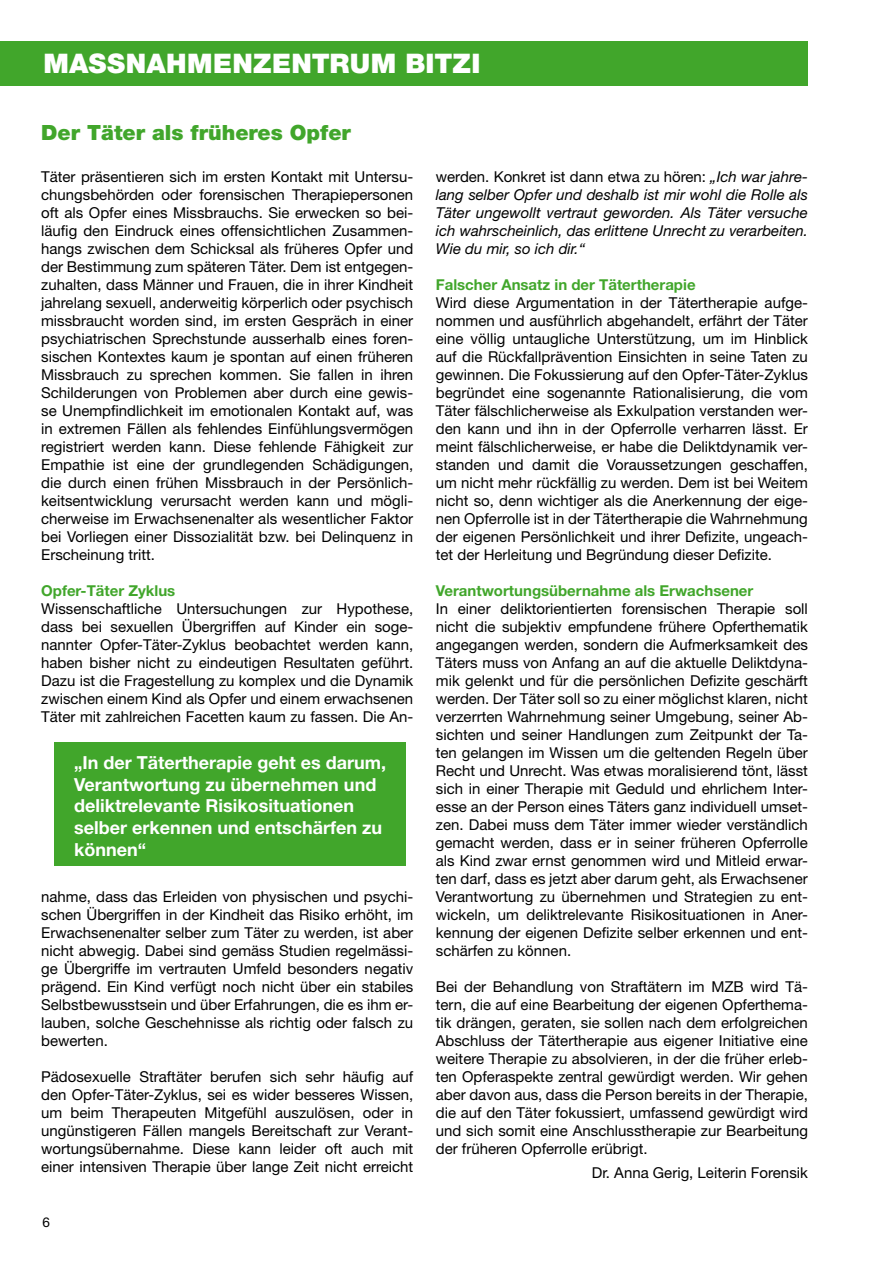
<style>
.page{position:relative;width:893px;height:1263px;background:#fff}
.page>*{position:absolute;margin:0;border:0;box-sizing:border-box;transform-origin:0 0}
.t1{font:900 27px "Helvetica Neue LT";color:#fff}
.t2{font:900 21px "Helvetica Neue LT";color:#41a62b}
.t3{font:700 18px/21.6px "Helvetica Neue LT";color:#fff}
.t4{font:15px/18px "Helvetica Neue LT";color:#000;text-align:justify}
.t5{font:italic 15px/18px "Helvetica Neue LT";color:#000;text-align:justify}
.t6{font:700 15px "Helvetica Neue LT";color:#41a62b}
.t7{font:13.5px "Helvetica Neue LT";color:#000}
.s1{font-style:normal}
</style>
<div class="page">
<div style="left:0;top:41px;width:808px;height:45px;background:#41a62b"></div>
<div style="left:54px;top:743px;width:351px;height:123px;background:#41a62b"></div>
<h1 class="t1" style="left:43px;top:47px;width:22px">MASS</h1>
<h1 class="t1" style="left:126px;top:47px;width:43px">NAHME</h1>
<h1 class="t1" style="left:232px;top:47px;width:101px">NZENTRUM</h1>
<h1 class="t1" style="left:405px;top:47px;width:16px">BITZI</h1>
<h2 class="t2" style="left:41px;top:120px;width:311px">Der Täter als früheres Opfer</h2>
<p class="t4" style="left:41px;top:167px;width:374px">Täter präsentieren sich im ersten Kontakt mit Untersu&shy;chungsbehörden oder forensischen Therapiepersonen oft als Opfer eines Missbrauchs. Sie erwecken so bei&shy;läufig den Eindruck eines offensichtlichen Zusammen&shy;hangs zwischen dem Schicksal als früheres Opfer und der Bestimmung zum späteren Täter. Dem ist entgegen&shy;zuhalten, dass Männer und Frauen, die in ihrer Kindheit jahrelang sexuell, anderweitig körperlich oder psychisch missbraucht worden sind, im ersten Gespräch in einer psychiatrischen Sprechstunde ausserhalb eines foren&shy;sischen Kontextes kaum je spontan auf einen früheren Missbrauch zu sprechen kommen. Sie fallen in ihren Schilderungen von Problemen aber durch eine gewis&shy;se Unempfindlichkeit im emotionalen Kontakt auf, was in extremen Fällen als fehlendes Einfühlungsvermögen registriert werden kann. Diese fehlende Fähigkeit zur Empathie ist eine der grundlegenden Schädigungen, die durch einen frühen Missbrauch in der Persönlich&shy;keitsentwicklung verursacht werden kann und mögli&shy;cherweise im Erwachsenenalter als wesentlicher Faktor bei Vorliegen einer Dissozialität bzw. bei Delinquenz in Erscheinung tritt.</p>
<p class="t6" style="left:41px;top:581px;width:136px">Opfer-Täter Zyklus</p>
<p class="t4" style="left:41px;top:599px;width:374px">Wissenschaftliche Untersuchungen zur Hypothese, dass bei sexuellen Übergriffen auf Kinder ein soge&shy;nannter Opfer-Täter-Zyklus beobachtet werden kann, haben bisher nicht zu eindeutigen Resultaten geführt.<br>Dazu ist die Fragestellung zu komplex und die Dynamik zwischen einem Kind als Opfer und einem erwachsenen Täter mit zahlreichen Facetten kaum zu fassen. Die An-</p>
<p class="t3" style="left:74px;top:751px;width:313px">„In der Tätertherapie geht es darum,<br>Verantwortung zu übernehmen und deliktrelevante Risikosituationen selber erkennen und entschärfen zu können“</p>
<p class="t4" style="left:41px;top:887px;width:374px">nahme, dass das Erleiden von physischen und psychi&shy;schen Übergriffen in der Kindheit das Risiko erhöht, im Erwachsenenalter selber zum Täter zu werden, ist aber nicht abwegig. Dabei sind gemäss Studien regelmässi&shy;ge Übergriffe im vertrauten Umfeld besonders negativ prägend. Ein Kind verfügt noch nicht über ein stabiles Selbstbewusstsein und über Erfahrungen, die es ihm er&shy;lauben, solche Geschehnisse als richtig oder falsch zu bewerten.</p>
<p class="t4" style="left:41px;top:1067px;width:374px">Pädosexuelle Straftäter berufen sich sehr häufig auf den Opfer-Täter-Zyklus, sei es wider besseres Wissen, um beim Therapeuten Mitgefühl auszulösen, oder in ungünstigeren Fällen mangels Bereitschaft zur Verant&shy;wortungsübernahme. Diese kann leider oft auch mit einer intensiven Therapie über lange Zeit nicht erreicht</p>
<p class="t7" style="left:43px;top:1214px;width:9px">6</p>
<p class="t5" style="left:436px;top:167px;width:374px"><span class="s1">werden. Konkret ist dann etwa zu hören:</span> „Ich war jahre&shy;lang selber Opfer und deshalb ist mir wohl die Rolle als Täter ungewollt vertraut geworden. Als Täter versuche ich wahrscheinlich, das erlittene Unrecht zu verarbeiten.<br>Wie du mir, so ich dir.“</p>
<p class="t6" style="left:436px;top:275px;width:261px">Falscher Ansatz in der Tätertherapie</p>
<p class="t4" style="left:436px;top:293px;width:374px">Wird diese Argumentation in der Tätertherapie aufge&shy;nommen und ausführlich abgehandelt, erfährt der Täter eine völlig untaugliche Unterstützung, um im Hinblick auf die Rückfallprävention Einsichten in seine Taten zu gewinnen. Die Fokussierung auf den Opfer-Täter-Zyklus begründet eine sogenannte Rationalisierung, die vom Täter fälschlicherweise als Exkulpation verstanden wer&shy;den kann und ihn in der Opferrolle verharren lässt. Er meint fälschlicherweise, er habe die Deliktdynamik ver&shy;standen und damit die Voraussetzungen geschaffen, um nicht mehr rückfällig zu werden. Dem ist bei Weitem nicht so, denn wichtiger als die Anerkennung der eige&shy;nen Opferrolle ist in der Tätertherapie die Wahrnehmung der eigenen Persönlichkeit und ihrer Defizite, ungeach&shy;tet der Herleitung und Begründung dieser Defizite.</p>
<p class="t6" style="left:436px;top:581px;width:319px">Verantwortungsübernahme als Erwachsener</p>
<p class="t4" style="left:436px;top:599px;width:374px">In einer deliktorientierten forensischen Therapie soll nicht die subjektiv empfundene frühere Opferthematik angegangen werden, sondern die Aufmerksamkeit des Täters muss von Anfang an auf die aktuelle Deliktdyna&shy;mik gelenkt und für die persönlichen Defizite geschärft werden. Der Täter soll so zu einer möglichst klaren, nicht verzerrten Wahrnehmung seiner Umgebung, seiner Ab&shy;sichten und seiner Handlungen zum Zeitpunkt der Ta&shy;ten gelangen im Wissen um die geltenden Regeln über Recht und Unrecht. Was etwas moralisierend tönt, lässt sich in einer Therapie mit Geduld und ehrlichem Inter&shy;esse an der Person eines Täters ganz individuell umset&shy;zen. Dabei muss dem Täter immer wieder verständlich gemacht werden, dass er in seiner früheren Opferrolle als Kind zwar ernst genommen wird und Mitleid erwar&shy;ten darf, dass es jetzt aber darum geht, als Erwachsener Verantwortung zu übernehmen und Strategien zu ent&shy;wickeln, um deliktrelevante Risikosituationen in Aner&shy;kennung der eigenen Defizite selber erkennen und ent&shy;schärfen zu können.</p>
<p class="t4" style="left:436px;top:977px;width:374px">Bei der Behandlung von Straftätern im MZB wird Tä&shy;tern, die auf eine Bearbeitung der eigenen Opferthema&shy;tik drängen, geraten, sie sollen nach dem erfolgreichen Abschluss der Tätertherapie aus eigener Initiative eine weitere Therapie zu absolvieren, in der die früher erleb&shy;ten Opferaspekte zentral gewürdigt werden. Wir gehen aber davon aus, dass die Person bereits in der Therapie, die auf den Täter fokussiert, umfassend gewürdigt wird und sich somit eine Anschlusstherapie zur Bearbeitung der früheren Opferrolle erübrigt.</p>
<p class="t4" style="left:592px;top:1163px;width:218px">Dr. Anna Gerig, Leiterin Forensik</p>
</div>
